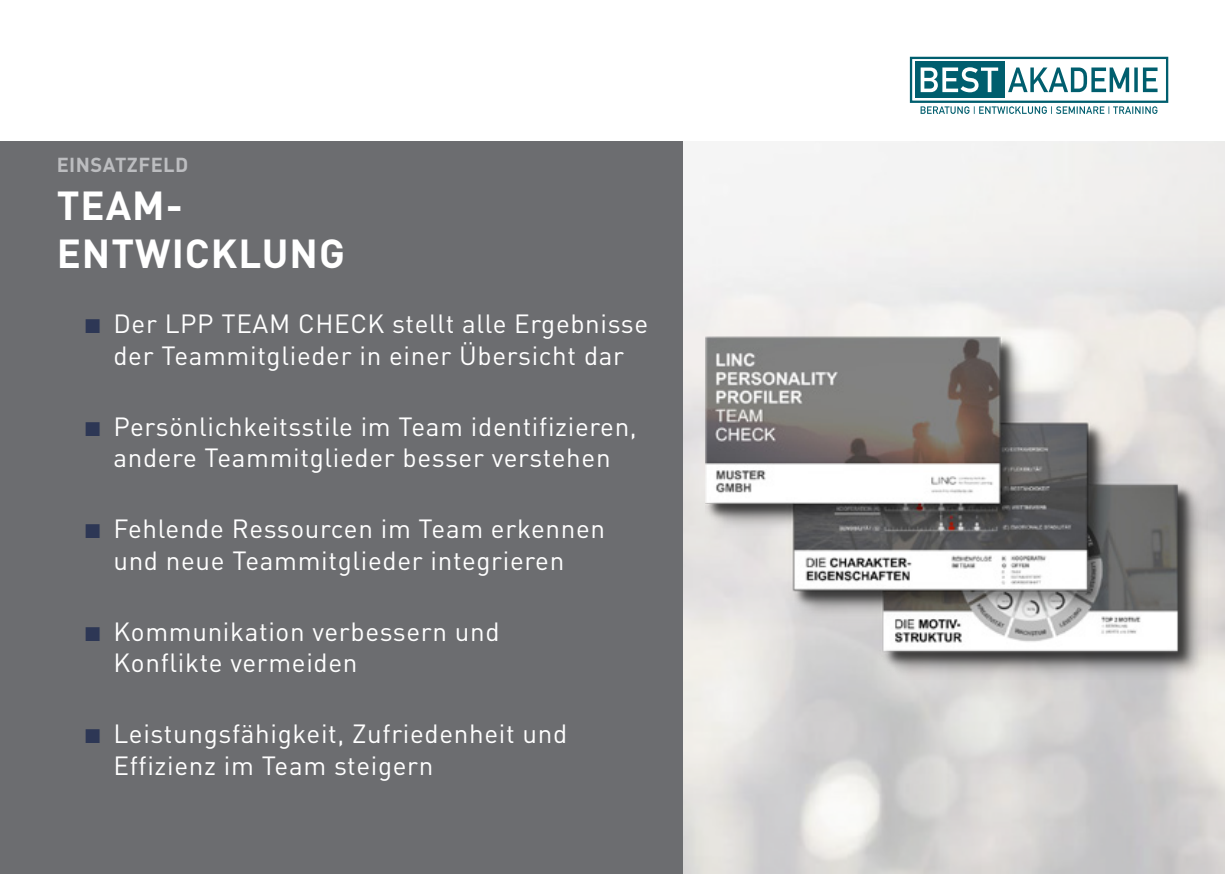
<style>
.page{position:relative;width:1225px;height:874px;background:#fff}
.page>*{position:absolute;margin:0;border:0;box-sizing:border-box;transform-origin:0 0}
.t1{font:700 40px/48px "DIN";letter-spacing:.025em;color:#fff}
.t2{font:26px/31.2px "DIN";letter-spacing:.025em;color:#fff;text-align:center}
.t3{font:700 20px "DIN";letter-spacing:.025em;color:#bcbdc0}
.s1{color:#2d3755}
</style>
<div class="page">
<div style="left:910px;top:57px;width:258px;height:46px;background:#fff;border:2px solid #005e6e"></div>
<div style="left:915px;top:62px;width:89px;height:36px;background:#005e6e"></div>
<svg style="left:1008px;top:67px;width:149px;height:25px"></svg>
<svg style="left:920px;top:67px;width:78px;height:25px"></svg>
<svg style="left:920px;top:106px;width:237px;height:8px"></svg>
<div style="left:1px;top:142px;width:682px;height:731px;background:#6c6d70"></div>
<img style="left:705px;top:336px;width:502px;height:342px">
<p class="t3" style="left:57px;top:152px;width:133px">EINSATZFELD</p>
<h1 class="t1" style="left:57px;top:180px;width:290px">TEAM-<br>ENTWICKLUNG</h1>
<p class="t2" style="left:85px;top:307px;width:564px"><span class="s1">■</span> Der LPP TEAM CHECK stellt alle Ergebnisse der Teammitglieder in einer Übersicht dar</p>
<p class="t2" style="left:85px;top:410px;width:553px"><span class="s1">■</span> Persönlichkeitsstile im Team identifizieren, andere Teammitglieder besser verstehen</p>
<p class="t2" style="left:85px;top:512px;width:521px"><span class="s1">■</span> Fehlende Ressourcen im Team erkennen und neue Teammitglieder integrieren</p>
<p class="t2" style="left:113px;top:615px;width:388px;text-align:left;text-indent:-28px"><span class="s1">■</span> Kommunikation verbessern und<br>Konflikte vermeiden</p>
<p class="t2" style="left:113px;top:717px;width:455px;text-align:left;text-indent:-28px"><span class="s1">■</span> Leistungsfähigkeit, Zufriedenheit und<br>Effizienz im Team steigern</p>
</div>
